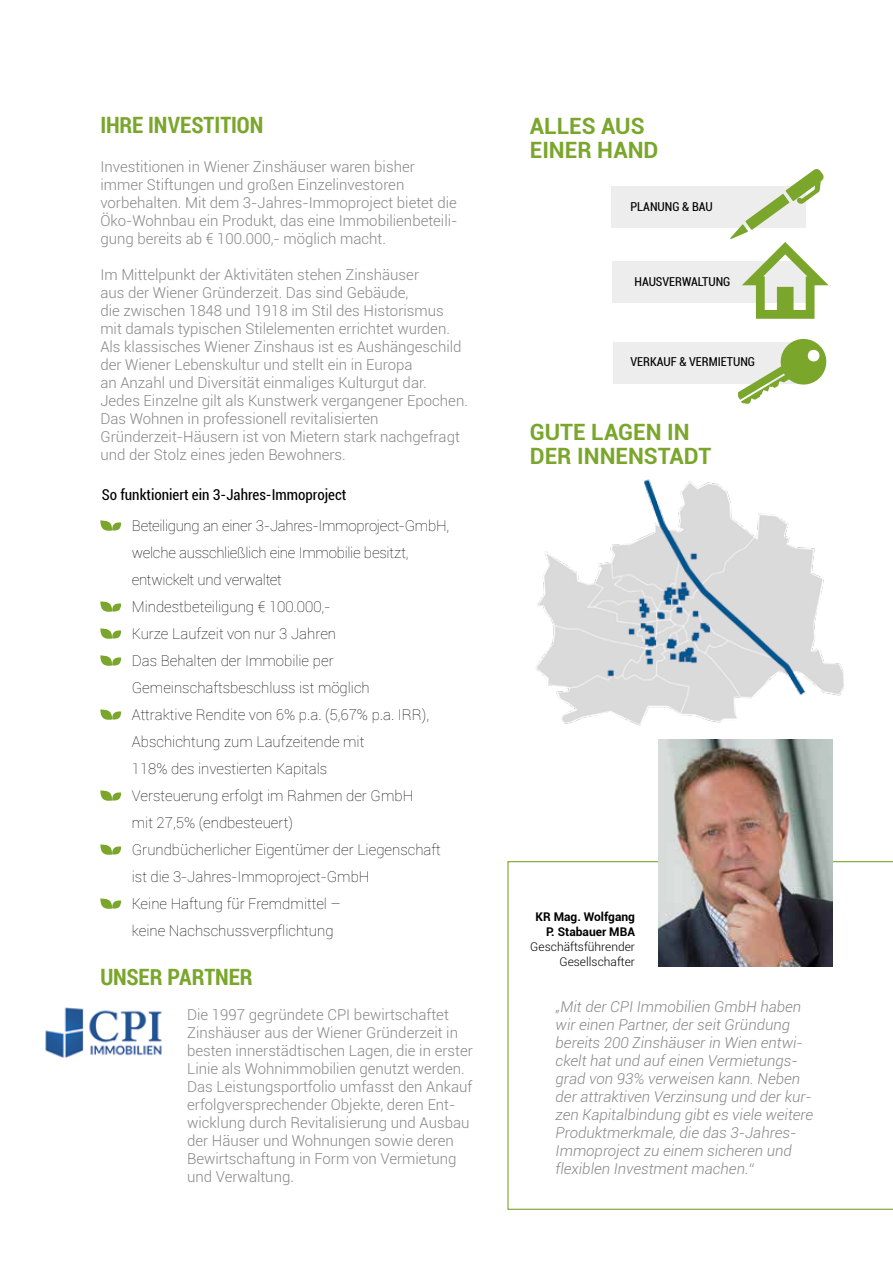
<style>
.page{position:relative;width:893px;height:1263px;background:#fff}
.page>*{position:absolute;margin:0;border:0;box-sizing:border-box;transform-origin:0 0}
.t1{font:700 22.5px/24px "Roboto";color:#7aa62c}
.t2{font:700 22.5px "Roboto Condensed";color:#7aa62c}
.t3{font:300 15px/18px "Roboto";color:#878787}
.t4{font:100 15px/27px "Roboto";color:#000}
.t5{font:italic 300 15px/18px "Roboto";color:#878787}
.t6{font:condensed 15px "Roboto";color:#000}
.t7{font:condensed 12.3px "Roboto";color:#000}
.t8{font:300 12px/15px "Roboto";color:#000;text-align:right}
.t9{font:700 12px/15px "Roboto";color:#000;text-align:right}
</style>
<div class="page">
<svg style="left:507px;top:861px;width:386px;height:349px"></svg>
<img style="left:659px;top:739px;width:173px;height:227px">
<svg style="left:100px;top:520px;width:21px;height:11px"></svg>
<svg style="left:100px;top:601px;width:21px;height:11px"></svg>
<svg style="left:100px;top:628px;width:21px;height:11px"></svg>
<svg style="left:100px;top:655px;width:21px;height:11px"></svg>
<svg style="left:100px;top:709px;width:21px;height:11px"></svg>
<svg style="left:100px;top:790px;width:21px;height:11px"></svg>
<svg style="left:100px;top:844px;width:21px;height:11px"></svg>
<svg style="left:100px;top:898px;width:21px;height:11px"></svg>
<div style="left:611px;top:186px;width:195px;height:41px;background:#ededed"></div>
<div style="left:613px;top:262px;width:193px;height:41px;background:#ededed"></div>
<div style="left:613px;top:342px;width:193px;height:41px;background:#ededed"></div>
<svg style="left:738px;top:338px;width:89px;height:66px"></svg>
<svg style="left:730px;top:169px;width:99px;height:150px"></svg>
<img style="left:45px;top:1007px;width:117px;height:51px">
<img style="left:536px;top:479px;width:308px;height:247px">
<h1 class="t2" style="left:100px;top:110px;width:165px">IHRE INVESTITION</h1>
<p class="t3" style="left:100px;top:157px;width:359px">Investitionen in Wiener Zinshäuser waren bisher immer Stiftungen und großen Einzelinvestoren vorbehalten. Mit dem 3-Jahres-Immoproject bietet die Öko-Wohnbau ein Produkt, das eine Immobilienbeteili&shy;gung bereits ab € 100.000,- möglich macht.</p>
<p class="t3" style="left:100px;top:265px;width:369px">Im Mittelpunkt der Aktivitäten stehen Zinshäuser<br>aus der Wiener Gründerzeit. Das sind Gebäude,<br>die zwischen 1848 und 1918 im Stil des Historismus mit damals typischen Stilelementen errichtet wurden.<br>Als klassisches Wiener Zinshaus ist es Aushängeschild der Wiener Lebenskultur und stellt ein in Europa<br>an Anzahl und Diversität einmaliges Kulturgut dar.<br>Jedes Einzelne gilt als Kunstwerk vergangener Epochen.<br>Das Wohnen in professionell revitalisierten Gründerzeit-Häusern ist von Mietern stark nachgefragt und der Stolz eines jeden Bewohners.</p>
<p class="t6" style="left:102px;top:484px;width:246px">So funktioniert ein 3-Jahres-Immoproject</p>
<p class="t4" style="left:132px;top:511px;width:319px">Beteiligung an einer 3-Jahres-Immoproject-GmbH, welche ausschließlich eine Immobilie besitzt, entwickelt und verwaltet<br>Mindestbeteiligung € 100.000,-<br>Kurze Laufzeit von nur 3 Jahren<br>Das Behalten der Immobilie per Gemeinschaftsbeschluss ist möglich<br>Attraktive Rendite von 6% p.a. (5,67% p.a. IRR), Abschichtung zum Laufzeitende mit<br>118% des investierten Kapitals<br>Versteuerung erfolgt im Rahmen der GmbH<br>mit 27,5% (endbesteuert)<br>Grundbücherlicher Eigentümer der Liegenschaft ist die 3-Jahres-Immoproject-GmbH<br>Keine Haftung für Fremdmittel –<br>keine Nachschussverpflichtung</p>
<h1 class="t2" style="left:100px;top:961px;width:154px">UNSER PARTNER</h1>
<p class="t3" style="left:187px;top:1005px;width:287px">Die 1997 gegründete CPI bewirtschaftet Zinshäuser aus der Wiener Gründerzeit in besten innerstädtischen Lagen, die in erster Linie als Wohnimmobilien genutzt werden.<br>Das Leistungsportfolio umfasst den Ankauf erfolgversprechender Objekte, deren Ent&shy;wicklung durch Revitalisierung und Ausbau der Häuser und Wohnungen sowie deren Bewirtschaftung in Form von Vermietung und Verwaltung.</p>
<h1 class="t1" style="left:530px;top:113px;width:130px">ALLES AUS<br>EINER HAND</h1>
<p class="t7" style="left:630px;top:198px;width:84px">PLANUNG &amp; BAU</p>
<p class="t7" style="left:634px;top:273px;width:98px">HAUSVERWALTUNG</p>
<p class="t7" style="left:630px;top:353px;width:126px">VERKAUF &amp; VERMIETUNG</p>
<h1 class="t1" style="left:530px;top:419px;width:183px">GUTE LAGEN IN<br>DER INNENSTADT</h1>
<p class="t9" style="left:535px;top:909px;width:101px">KR Mag. Wolfgang<br>P. Stabauer MBA</p>
<p class="t8" style="left:530px;top:939px;width:106px">Geschäftsführender<br>Gesellschafter</p>
<p class="t5" style="left:556px;top:997px;width:259px">„Mit der CPI Immobilien GmbH haben wir einen Partner, der seit Gründung bereits 200 Zinshäuser in Wien entwi&shy;ckelt hat und auf einen Vermietungs&shy;grad von 93% verweisen kann. Neben der attraktiven Verzinsung und der kur&shy;zen Kapitalbindung gibt es viele weitere Produktmerkmale, die das 3-Jahres-Immoproject zu einem sicheren und flexiblen Investment machen.“</p>
</div>
